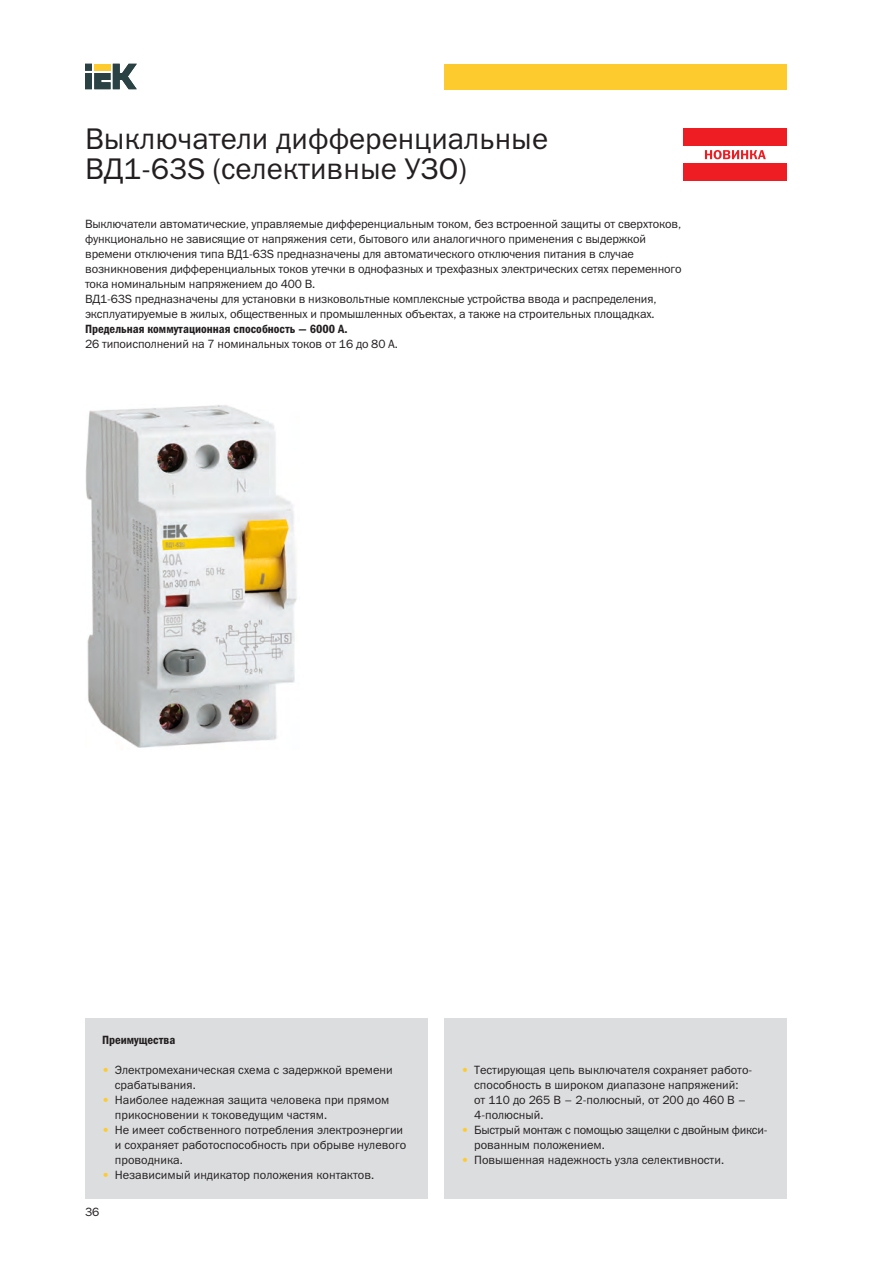
<style>
.page{position:relative;width:893px;height:1263px;background:#fff}
.page>*{position:absolute;margin:0;border:0;box-sizing:border-box;transform-origin:0 0}
.t1{font:30px/30px "Franklin Gothic Book C";color:#231f20}
.t2{font:12px/15px "Franklin Gothic Book C";letter-spacing:-.01em;color:#231f20}
.t3{font:12px "Franklin Gothic Demi Cond C";color:#231f20}
.s1{color:#fecb2f}
</style>
<div class="page">
<div style="left:444px;top:64px;width:343px;height:25px;background:#fecb2f"></div>
<svg style="left:85px;top:64px;width:52px;height:25px"></svg>
<img style="left:85px;top:405px;width:212px;height:343px">
<div style="left:85px;top:1018px;width:342px;height:181px;background:#dcdddf"></div>
<div style="left:444px;top:1018px;width:343px;height:181px;background:#dcdddf"></div>
<div style="left:683px;top:128px;width:103px;height:18px;background:#ee1d23"></div>
<div style="left:683px;top:163px;width:103px;height:18px;background:#ee1d23"></div>
<svg style="left:705px;top:150px;width:61px;height:9px"></svg>
<h1 class="t1" style="left:85px;top:126px;width:464px">Выключатели дифференциальные<br>ВД1-63S (селективные УЗО)</h1>
<p class="t2" style="left:85px;top:217px;width:598px">Выключатели автоматические, управляемые дифференциальным током, без встроенной защиты от сверх токов, функционально не зависящие от напряжения сети, бытового или аналогичного применения с выдерж кой времени отключения типа ВД1-63S предназначены для автоматического отключения питания в случае возникновения дифференциальных токов утечки в однофазных и трехфазных электрических сетях переменного тока номинальным напряжением до 400 В.<br>ВД1-63S предназначены для установки в низковольтные комплексные устройства ввода и распределения, эксплуатируемые в жилых, общественных и промышленных объектах, а также на строительных площадках.</p>
<p class="t3" style="left:85px;top:322px;width:264px">Предельная коммутационная способность — 6000 А.</p>
<p class="t2" style="left:85px;top:337px;width:314px">26 типоисполнений на 7 номинальных токов от 16 до 80 А.</p>
<p class="t3" style="left:102px;top:1032px;width:75px">Преимущества</p>
<p class="t2" style="left:115px;top:1063px;width:279px;text-indent:-13px"><span class="s1">•</span> Электромеханическая схема с задержкой времени срабатывания.</p>
<p class="t2" style="left:115px;top:1093px;width:276px;text-indent:-13px"><span class="s1">•</span> Наиболее надежная защита человека при прямом прикосновении к токоведущим частям.</p>
<p class="t2" style="left:115px;top:1123px;width:293px;text-indent:-13px"><span class="s1">•</span> Не имеет собственного потребления электроэнергии и сохраняет работоспособность при обрыве нулевого проводника.</p>
<p class="t2" style="left:102px;top:1168px;width:274px"><span class="s1">•</span> Независимый индикатор положения контактов.</p>
<p class="t2" style="left:85px;top:1205px;width:16px">36</p>
<p class="t2" style="left:474px;top:1063px;width:280px;text-indent:-13px"><span class="s1">•</span> Тестирующая цепь выключателя сохраняет работо - способность в широком диапазоне напряжений: от 110 до 265 В – 2-полюсный, от 200 до 460 В – 4-полюсный.</p>
<p class="t2" style="left:474px;top:1123px;width:295px;text-indent:-13px"><span class="s1">•</span> Быстрый монтаж с помощью защелки с двойным фикси - рованным положением.</p>
<p class="t2" style="left:461px;top:1153px;width:264px"><span class="s1">•</span> Повышенная надежность узла селективности.</p>
</div>
